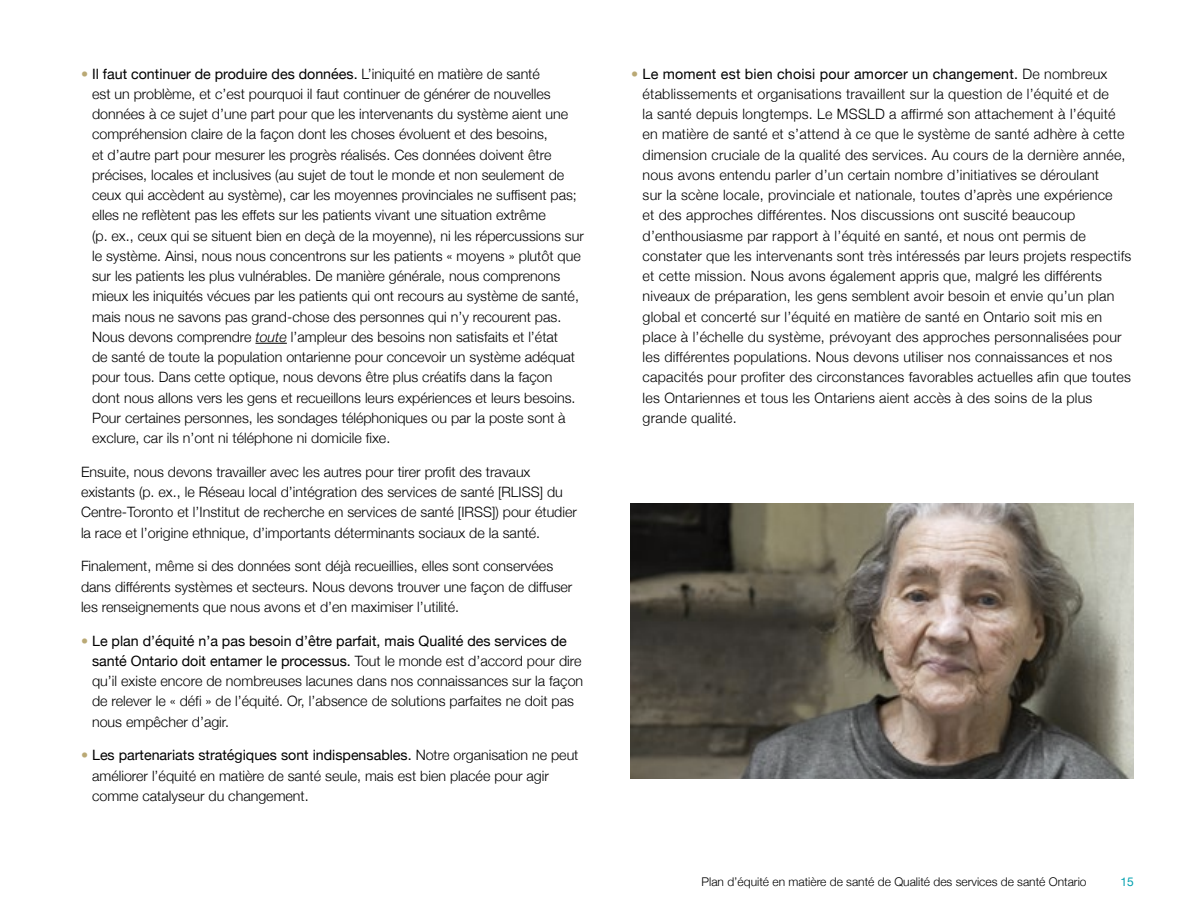
<style>
.page{position:relative;width:1188px;height:918px;background:#fff}
.page>*{position:absolute;margin:0;border:0;box-sizing:border-box;transform-origin:0 0}
.Body_copy{font:300 14.25px/20.2px "Helvetica Neue";color:#000}
.t1{font:300 12px "Helvetica Neue";color:#000}
.t2{font:12px "Helvetica Neue";color:#00a0af}
.s1{color:#baa975}
.s2{font-weight:400}
.s3{font-style:italic}
</style>
<div class="page">
<hr style="left:255px;top:343px;width:32px;height:1px;background:#000">
<svg style="left:631px;top:503px;width:503px;height:276px;background:#70695f"></svg>
<p class="Body_copy" style="left:92px;top:62px;width:493px;text-indent:-11px"><span class="s1">•</span> <span class="s2">Il faut continuer de produire des données.</span> L’iniquité en matière de santé<br>est un problème, et c’est pourquoi il faut continuer de générer de nouvelles données à ce sujet d’une part pour que les intervenants du système aient une compréhension claire de la façon dont les choses évoluent et des besoins,<br>et d’autre part pour mesurer les progrès réalisés. Ces données doivent être précises, locales et inclusives (au sujet de tout le monde et non seulement de ceux qui accèdent au système), car les moyennes provinciales ne suffisent pas; elles ne reflètent pas les effets sur les patients vivant une situation extrême<br>(p. ex., ceux qui se situent bien en deçà de la moyenne), ni les répercussions sur le système. Ainsi, nous nous concentrons sur les patients « moyens » plutôt que sur les patients les plus vulnérables. De manière générale, nous comprenons mieux les iniquités vécues par les patients qui ont recours au système de santé, mais nous ne savons pas grand-chose des personnes qui n’y recourent pas.<br>Nous devons comprendre <span class="s3">toute</span> l’ampleur des besoins non satisfaits et l’état<br>de santé de toute la population ontarienne pour concevoir un système adéquat pour tous. Dans cette optique, nous devons être plus créatifs dans la façon dont nous allons vers les gens et recueillons leurs expériences et leurs besoins.<br>Pour certaines personnes, les sondages téléphoniques ou par la poste sont à exclure, car ils n’ont ni téléphone ni domicile fixe.</p>
<p class="Body_copy" style="left:81px;top:461px;width:498px">Ensuite, nous devons travailler avec les autres pour tirer profit des travaux existants (p. ex., le Réseau local d’intégration des services de santé [RLISS] du Centre-Toronto et l’Institut de recherche en services de santé [IRSS]) pour étudier la race et l’origine ethnique, d’importants déterminants sociaux de la santé.</p>
<p class="Body_copy" style="left:81px;top:555px;width:493px">Finalement, même si des données sont déjà recueillies, elles sont conservées dans différents systèmes et secteurs. Nous devons trouver une façon de diffuser les renseignements que nous avons et d’en maximiser l’utilité.</p>
<p class="Body_copy" style="left:92px;top:629px;width:493px;text-indent:-11px"><span class="s1">•</span> <span class="s2">Le plan d’équité n’a pas besoin d’être parfait, mais Qualité des services de santé Ontario doit entamer le processus.</span> Tout le monde est d’accord pour dire qu’il existe encore de nombreuses lacunes dans nos connaissances sur la façon de relever le « défi » de l’équité. Or, l’absence de solutions parfaites ne doit pas nous empêcher d’agir.</p>
<p class="Body_copy" style="left:92px;top:744px;width:488px;text-indent:-11px"><span class="s1">•</span> <span class="s2">Les partenariats stratégiques sont indispensables.</span> Notre organisation ne peut améliorer l’équité en matière de santé seule, mais est bien placée pour agir comme catalyseur du changement.</p>
<p class="Body_copy" style="left:643px;top:62px;width:490px;text-indent:-12px"><span class="s1">•</span> <span class="s2">Le moment est bien choisi pour amorcer un changement.</span> De nombreux établissements et organisations travaillent sur la question de l’équité et de<br>la santé depuis longtemps. Le MSSLD a affirmé son attachement à l’équité en matière de santé et s’attend à ce que le système de santé adhère à cette dimension cruciale de la qualité des services. Au cours de la dernière année, nous avons entendu parler d’un certain nombre d’initiatives se déroulant<br>sur la scène locale, provinciale et nationale, toutes d’après une expérience<br>et des approches différentes. Nos discussions ont suscité beaucoup d’enthousiasme par rapport à l’équité en santé, et nous ont permis de constater que les intervenants sont très intéressés par leurs projets respectifs et cette mission. Nous avons également appris que, malgré les différents niveaux de préparation, les gens semblent avoir besoin et envie qu’un plan global et concerté sur l’équité en matière de santé en Ontario soit mis en place à l’échelle du système, prévoyant des approches personnalisées pour les différentes populations. Nous devons utiliser nos connaissances et nos capacités pour profiter des circonstances favorables actuelles afin que toutes les Ontariennes et tous les Ontariens aient accès à des soins de la plus grande qualité.</p>
<p class="t1" style="left:702px;top:872px;width:386px">Plan d’équité en matière de santé de Qualité des services de santé Ontario</p>
<p class="t2" style="left:1121px;top:873px;width:15px">15</p>
</div>
